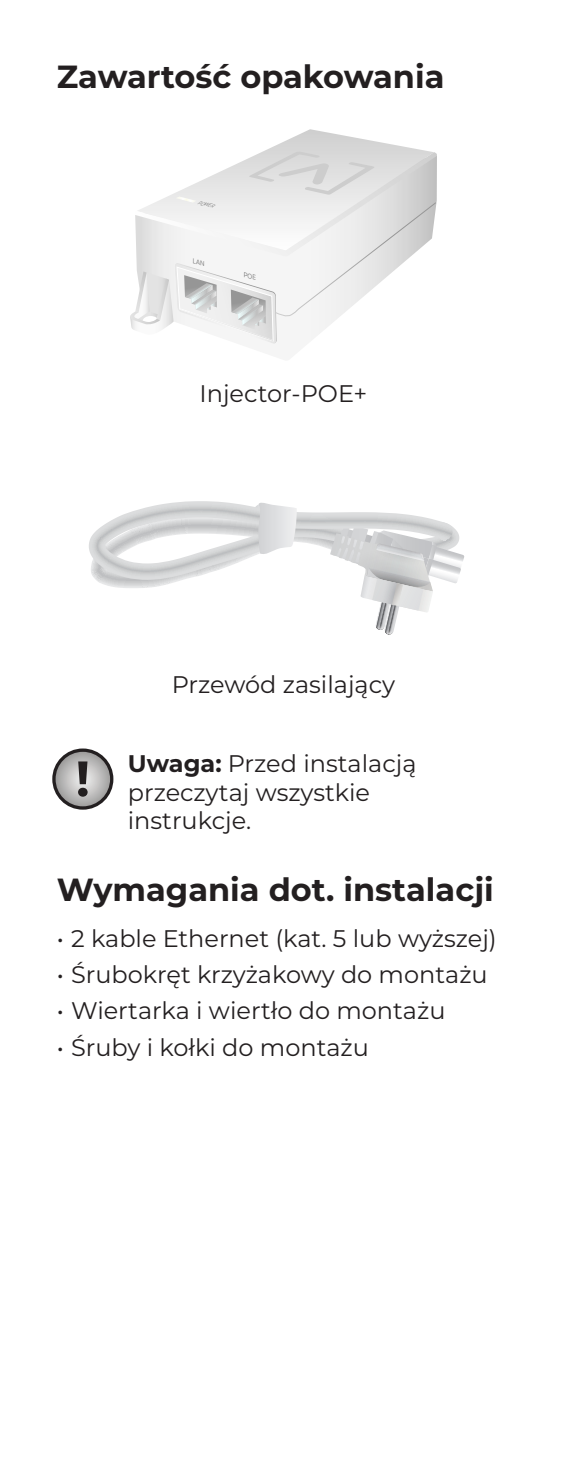
<style>
.page{position:relative;width:567px;height:1475px;background:#fff}
.page>*{position:absolute;margin:0;border:0;box-sizing:border-box;transform-origin:0 0}
.t1{font:700 32px "Montserrat";color:#231f20}
.t2{font:24px/28.8px "Montserrat";color:#231f20}
.t3{font:italic 700 4.8px "Satoshi Variable";color:#6d6d6d;scale:.92 1}
.s1{font-weight:700}
</style>
<div class="page">
<svg style="left:264px;top:129px;width:162px;height:22px"></svg>
<svg style="left:89px;top:501px;width:375px;height:134px"></svg>
<svg style="left:54px;top:750px;width:58px;height:57px;background:#abaaaa"></svg>
<div style="left:52px;top:748px;width:61px;height:61px;border:3px solid #231f20;border-radius:50%"></div>
<svg style="left:78px;top:761px;width:10px;height:35px"></svg>
<svg style="left:130px;top:151px;width:307px;height:193px"></svg>
<h1 class="t1" style="left:57px;top:53px;width:389px">Zawartość opakowania</h1>
<p class="t3" style="left:198px;top:199px;width:19px;rotate:13deg">POWER</p>
<p class="t2" style="left:200px;top:378px;width:169px">Injector-POE+</p>
<p class="t2" style="left:172px;top:669px;width:225px">Przewód zasilający</p>
<p class="t2" style="left:128px;top:747px;width:290px"><span class="s1">Uwaga:</span> Przed instalacją przeczytaj wszystkie instrukcje.</p>
<h1 class="t1" style="left:57px;top:866px;width:439px">Wymagania dot. instalacji</h1>
<p class="t2" style="left:57px;top:923px;width:442px">• 2 kable Ethernet (kat. 5 lub wyższej)</p>
<p class="t2" style="left:57px;top:959px;width:433px">• Śrubokręt krzyżakowy do montażu</p>
<p class="t2" style="left:57px;top:995px;width:390px">• Wiertarka i wiertło do montażu</p>
<p class="t2" style="left:57px;top:1031px;width:314px">• Śruby i kołki do montażu</p>
</div>
